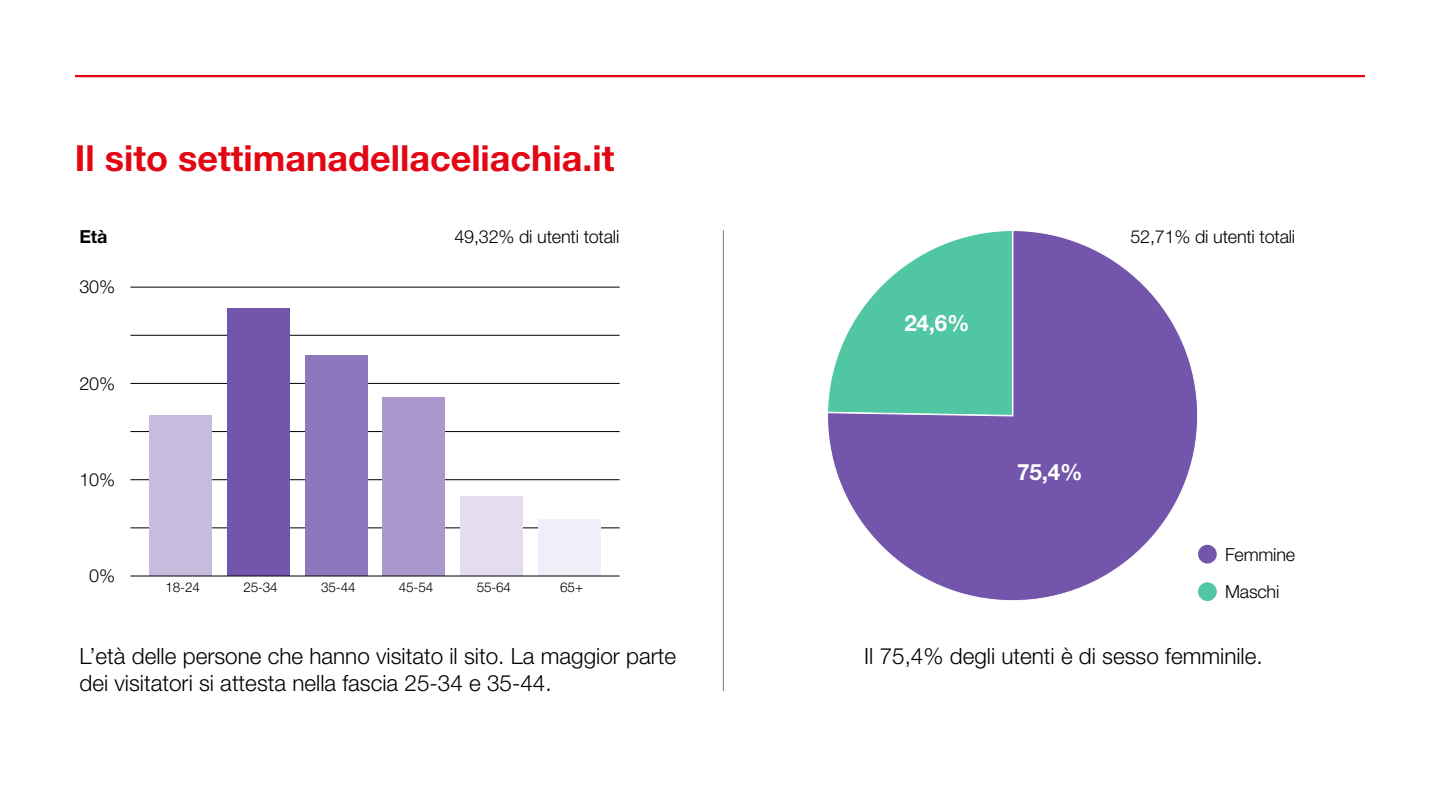
<style>
.page{position:relative;width:1440px;height:810px;background:#fff}
.page>*{position:absolute;margin:0;border:0;box-sizing:border-box;transform-origin:0 0}
.t1{font:700 36px "Helvetica Neue LT Std";color:#e30613}
.t2{font:300 22.5px/27px "Helvetica Neue LT Std";color:#000}
.t3{font:700 22.5px "Helvetica Neue LT Std";color:#fff}
.t4{font:300 18px/37.5px "Helvetica Neue LT Std";letter-spacing:-.01em;color:#000}
.t5{font:700 18px "Helvetica Neue LT Std";color:#000}
.t6{font:300 13.5px "Helvetica Neue LT Std";letter-spacing:-.01em;color:#000}
</style>
<div class="page">
<hr style="left:75px;top:75px;width:1290px;height:2px;background:#e30613">
<hr style="left:130px;top:287px;width:490px;height:1px;background:#000">
<hr style="left:130px;top:335px;width:490px;height:1px;background:#000">
<hr style="left:130px;top:383px;width:490px;height:1px;background:#000">
<hr style="left:130px;top:431px;width:490px;height:1px;background:#000">
<hr style="left:130px;top:480px;width:490px;height:1px;background:#000">
<hr style="left:130px;top:528px;width:490px;height:1px;background:#000">
<div style="left:149px;top:416px;width:63px;height:160px;background:#c7bbde"></div>
<div style="left:227px;top:308px;width:63px;height:268px;background:#7355ac"></div>
<div style="left:305px;top:355px;width:63px;height:221px;background:#8f77bd"></div>
<div style="left:383px;top:398px;width:62px;height:178px;background:#ab99cd"></div>
<div style="left:460px;top:496px;width:63px;height:80px;background:#e3ddee"></div>
<div style="left:538px;top:520px;width:63px;height:56px;background:#f1eef7"></div>
<hr style="left:130px;top:576px;width:490px;height:1px;background:#000">
<hr style="left:723px;top:231px;width:1px;height:460px;background:#808080">
<svg style="left:827px;top:230px;width:371px;height:371px"></svg>
<div style="left:1198px;top:545px;width:19px;height:19px;background:#7355ac;border-radius:50%"></div>
<div style="left:1198px;top:582px;width:19px;height:19px;background:#50c6a2;border-radius:50%"></div>
<h1 class="t1" style="left:75px;top:136px;width:541px">Il sito settimanadellaceliachia.it</h1>
<p class="t5" style="left:79px;top:225px;width:29px">Età</p>
<p class="t4" style="left:454px;top:217px;width:167px">49,32% di utenti totali</p>
<p class="t4" style="left:80px;top:268px;width:37px">30%</p>
<p class="t4" style="left:80px;top:365px;width:37px">20%</p>
<p class="t4" style="left:80px;top:461px;width:37px">10%</p>
<p class="t4" style="left:89px;top:557px;width:27px">0%</p>
<p class="t6" style="left:166px;top:579px;width:36px">18-24</p>
<p class="t6" style="left:243px;top:579px;width:36px">25-34</p>
<p class="t6" style="left:321px;top:579px;width:36px">35-44</p>
<p class="t6" style="left:399px;top:579px;width:36px">45-54</p>
<p class="t6" style="left:477px;top:579px;width:36px">55-64</p>
<p class="t6" style="left:560px;top:579px;width:24px">65+</p>
<p class="t3" style="left:904px;top:309px;width:67px">24,6%</p>
<p class="t4" style="left:1130px;top:217px;width:166px">52,71% di utenti totali</p>
<p class="t3" style="left:1017px;top:458px;width:67px">75,4%</p>
<p class="t4" style="left:1225px;top:535px;width:72px">Femmine<br>Maschi</p>
<p class="t2" style="left:80px;top:642px;width:598px">L’età delle persone che hanno visitato il sito. La maggior parte dei visitatori si attesta nella fascia 25-34 e 35-44.</p>
<p class="t2" style="left:864px;top:642px;width:400px">Il 75,4% degli utenti è di sesso femminile.</p>
</div>
